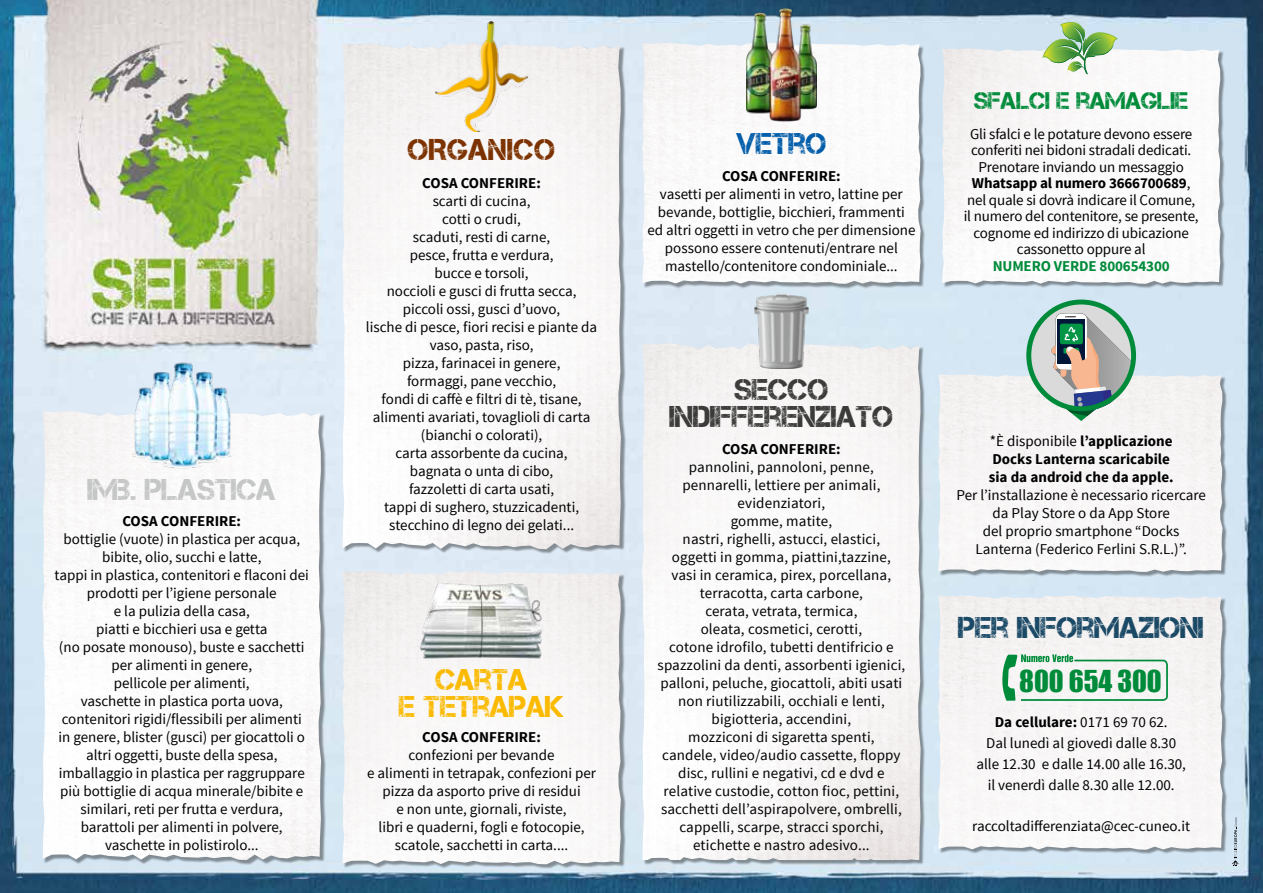
<style>
.page{position:relative;width:1263px;height:893px;background:#fff}
.page>*{position:absolute;margin:0;border:0;box-sizing:border-box;transform-origin:0 0}
.t1{font:30px/27px "Captureit";letter-spacing:-.01em;color:#3b3b3a;text-align:center}
.t2{font:30px "Captureit";letter-spacing:-.01em;color:#1a4966}
.t3{font:30px/27px "Captureit";letter-spacing:-.01em;color:#fbba00;text-align:center}
.t4{font:30px "Captureit";letter-spacing:-.01em;color:#c5c6c6}
.t5{font:30px "Captureit";letter-spacing:.02em;color:#7c3200}
.t6{font:30px "Captureit";letter-spacing:-.01em;color:#005ca9}
.t7{font:27.75px "Impact";color:#008b3a}
.t8{font:24px "Captureit";letter-spacing:-.01em;color:#008b3a}
.t9{font:15px/18px "Source Sans Pro";color:#000;text-align:center}
.t10{font:700 15px/18px "Source Sans Pro";color:#000}
.t11{font:700 15px "Source Sans Pro";letter-spacing:-.01em;color:#008b3a}
.s1{font-weight:700}
.s2{font-weight:400}
</style>
<div class="page">
<img style="left:0;top:0;width:1263px;height:893px">
<div style="left:343px;top:572px;width:283px;height:297px;background:#000;opacity:.4"></div>
<img style="left:342px;top:571px;width:279px;height:293px">
<img style="left:421px;top:581px;width:121px;height:77px">
<div style="left:643px;top:44px;width:282px;height:245px;background:#000;opacity:.4"></div>
<img style="left:642px;top:43px;width:279px;height:241px">
<div style="left:44px;top:411px;width:282px;height:454px;background:#000;opacity:.4"></div>
<img style="left:43px;top:410px;width:278px;height:450px">
<img style="left:746px;top:2px;width:70px;height:120px">
<img style="left:132px;top:355px;width:99px;height:118px">
<div style="left:343px;top:44px;width:283px;height:510px;background:#000;opacity:.4"></div>
<img style="left:342px;top:43px;width:279px;height:506px">
<img style="left:436px;top:22px;width:91px;height:110px">
<div style="left:643px;top:343px;width:282px;height:522px;background:#000;opacity:.4"></div>
<img style="left:642px;top:342px;width:279px;height:518px">
<img style="left:754px;top:294px;width:54px;height:74px">
<div style="left:939px;top:596px;width:288px;height:258px;background:#000;opacity:.4"></div>
<div style="left:938px;top:595px;width:284px;height:255px;background:#f7f5f5"></div>
<div style="left:939px;top:375px;width:288px;height:202px;background:#000;opacity:.4"></div>
<div style="left:938px;top:374px;width:284px;height:198px;background:#f7f5f5"></div>
<svg style="left:1232px;top:817px;width:6px;height:49px"></svg>
<svg style="left:1029px;top:302px;width:104px;height:107px;background:#b9cec2"></svg>
<svg style="left:1051px;top:313px;width:85px;height:108px"></svg>
<div style="left:1026px;top:300px;width:110px;height:111px;border:5px solid #008b3a;border-radius:50%"></div>
<div style="left:943px;top:49px;width:282px;height:239px;background:#000;opacity:.4"></div>
<img style="left:942px;top:48px;width:278px;height:236px">
<svg style="left:1042px;top:22px;width:76px;height:52px"></svg>
<svg style="left:999px;top:654px;width:169px;height:47px"></svg>
<h1 class="t4" style="left:87px;top:472px;width:190px">IMB. PLASTICA</h1>
<p class="t10" style="left:122px;top:513px;width:120px">COSA CONFERIRE:</p>
<p class="t9" style="left:55px;top:531px;width:256px">bottiglie (vuote) in plastica per acqua, bibite, olio, succhi e latte,<br>tappi in plastica, contenitori e flaconi dei prodotti per l’igiene personale<br>e la pulizia della casa,<br>piatti e bicchieri usa e getta<br>(no posate monouso), buste e sacchetti per alimenti in genere,<br>pellicole per alimenti,<br>vaschette in plastica porta uova, contenitori rigidi/flessibili per alimenti in genere, blister (gusci) per giocattoli o altri oggetti, buste della spesa, imballaggio in plastica per raggruppare più bottiglie di acqua minerale/bibite e similari, reti per frutta e verdura, barattoli per alimenti in polvere, vaschette in polistirolo...</p>
<h1 class="t5" style="left:408px;top:132px;width:149px">ORGANICO</h1>
<p class="t10" style="left:422px;top:174px;width:120px">COSA CONFERIRE:</p>
<p class="t9" style="left:366px;top:192px;width:233px">scarti di cucina,<br>cotti o crudi,<br>scaduti, resti di carne,<br>pesce, frutta e verdura,<br>bucce e torsoli,<br>noccioli e gusci di frutta secca, piccoli ossi, gusci d’uovo,<br>lische di pesce, fiori recisi e piante da vaso, pasta, riso,<br>pizza, farinacei in genere,<br>formaggi, pane vecchio,<br>fondi di caffè e filtri di tè, tisane, alimenti avariati, tovaglioli di carta (bianchi o colorati),<br>carta assorbente da cucina,<br>bagnata o unta di cibo,<br>fazzoletti di carta usati,<br>tappi di sughero, stuzzicadenti, stecchino di legno dei gelati...</p>
<h1 class="t3" style="left:399px;top:666px;width:167px">CARTA<br>E TETRAPAK</h1>
<p class="t10" style="left:422px;top:728px;width:120px">COSA CONFERIRE:</p>
<p class="t9" style="left:367px;top:746px;width:231px">confezioni per bevande<br>e alimenti in tetrapak, confezioni per pizza da asporto prive di residui<br>e non unte, giornali, riviste,<br>libri e quaderni, fogli e fotocopie, scatole, sacchetti in carta....</p>
<h1 class="t6" style="left:736px;top:127px;width:92px">VETRO</h1>
<p class="t10" style="left:722px;top:167px;width:120px">COSA CONFERIRE:</p>
<p class="t9" style="left:647px;top:185px;width:270px">vasetti per alimenti in vetro, lattine per bevande, bottiglie, bicchieri, frammenti<br>ed altri oggetti in vetro che per dimensione possono essere contenuti/entrare nel mastello/contenitore condominiale...</p>
<h1 class="t1" style="left:670px;top:376px;width:225px">SECCO<br>INDIFFERENZIATO</h1>
<p class="t10" style="left:722px;top:441px;width:120px">COSA CONFERIRE:</p>
<p class="t9" style="left:657px;top:459px;width:249px">pannolini, pannoloni, penne, pennarelli, lettiere per animali, evidenziatori,<br>gomme, matite,<br>nastri, righelli, astucci, elastici,<br>oggetti in gomma, piattini,tazzine,<br>vasi in ceramica, pirex, porcellana, terracotta, carta carbone,<br>cerata, vetrata, termica,<br>oleata, cosmetici, cerotti,<br>cotone idrofilo, tubetti dentifricio e spazzolini da denti, assorbenti igienici, palloni, peluche, giocattoli, abiti usati non riutilizzabili, occhiali e lenti, bigiotteria, accendini,<br>mozziconi di sigaretta spenti,<br>candele, video/audio cassette, floppy disc, rullini e negativi, cd e dvd e relative custodie, cotton fioc, pettini, sacchetti dell’aspirapolvere, ombrelli, cappelli, scarpe, stracci sporchi, etichette e nastro adesivo...</p>
<h3 class="t8" style="left:974px;top:88px;width:216px">SFALCI E RAMAGLIE</h3>
<p class="t9" style="left:964px;top:126px;width:236px;line-height:16.5px">Gli sfalci e le potature devono essere conferiti nei bidoni stradali dedicati.<br>Prenotare inviando un messaggio <span class="s1">Whatsapp al numero 3666700689</span>, nel quale si dovrà indicare il Comune, il numero del contenitore, se presente, cognome ed indirizzo di ubicazione cassonetto oppure al</p>
<p class="t11" style="left:993px;top:256px;width:179px">NUMERO VERDE 800654300</p>
<p class="t10" style="left:989px;top:432px;width:186px"><span class="s2">*È disponibile</span> l’applicazione<br>Docks Lanterna scaricabile sia da android che da apple.</p>
<p class="t9" style="left:956px;top:486px;width:251px">Per l’installazione è necessario ricercare da Play Store o da App Store<br>del proprio smartphone “Docks Lanterna (Federico Ferlini S.R.L.)”.</p>
<h1 class="t2" style="left:958px;top:611px;width:247px">PER INFORMAZIONI</h1>
<h2 class="t7" style="left:1019px;top:659px;width:144px">800 654 300</h2>
<p class="t9" style="left:976px;top:712px;width:211px;line-height:20.7px"><span class="s1">Da cellulare:</span> 0171 69 70 62.<br>Dal lunedì al giovedì dalle 8.30 alle 12.30 e dalle 14.00 alle 16.30, il venerdì dalle 8.30 alle 12.00.</p>
<p class="t9" style="left:972px;top:817px;width:219px">raccoltadifferenziata@cec-cuneo.it</p>
</div>
